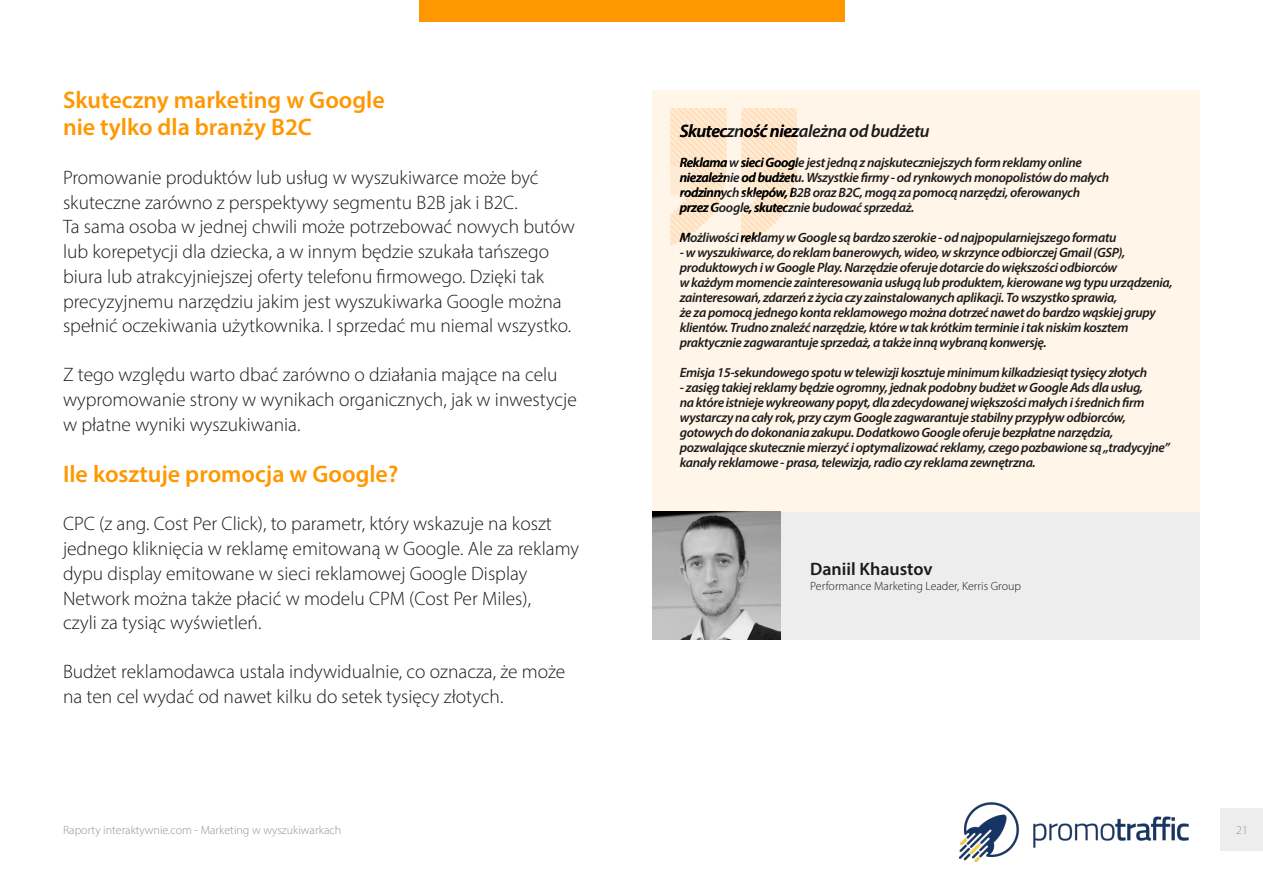
<style>
.page{position:relative;width:1263px;height:893px;background:#fff}
.page>*{position:absolute;margin:0;border:0;box-sizing:border-box;transform-origin:0 0}
.t1{font:600 24px/27px "Myriad Pro";color:#ff9700}
.t2{font:300 19.5px/24.8px "Myriad Pro";color:#1a1a1a}
.t3{font:italic 600 18px "Myriad Pro";letter-spacing:-.025em;color:#1a1a1a}
.t4{font:600 18px "Myriad Pro";color:#1a1a1a}
.t5{font:italic 600 13.5px/15px "Myriad Pro";letter-spacing:-.025em;color:#1a1a1a}
.t6{font:300 12px "Myriad Pro";color:#929292}
.t7{font:300 12px "Myriad Pro";color:#1a1a1a}
</style>
<div class="page">
<div style="left:1220px;top:809px;width:43px;height:42px;background:#ededed"></div>
<div style="left:419px;top:0;width:425px;height:21px;background:#ff9700"></div>
<div style="left:653px;top:90px;width:547px;height:549px;background:#fff5e8"></div>
<svg style="left:671px;top:108px;width:55px;height:137px"></svg>
<svg style="left:741px;top:108px;width:56px;height:136px"></svg>
<div style="left:780px;top:512px;width:420px;height:127px;background:#ededed"></div>
<img style="left:653px;top:512px;width:127px;height:127px">
<img style="left:960px;top:802px;width:228px;height:60px">
<h1 class="t1" style="left:63px;top:86px;width:323px">Skuteczny marketing w Google nie tylko dla branży B2C</h1>
<p class="t2" style="left:63px;top:165px;width:513px">Promowanie produktów lub usług w wyszukiwarce może być skuteczne zarówno z perspektywy segmentu B2B jak i B2C.<br>Ta sama osoba w jednej chwili może potrzebować nowych butów lub korepetycji dla dziecka, a w innym będzie szukała tańszego biura lub atrakcyjniejszej oferty telefonu firmowego. Dzięki tak precyzyjnemu narzędziu jakim jest wyszukiwarka Google można spełnić oczekiwania użytkownika. I sprzedać mu niemal wszystko.</p>
<h2 class="t2" style="left:63px;top:362px;width:515px">Z tego względu warto dbać zarówno o działania mające na celu wypromowanie strony w wynikach organicznych, jak w inwestycje w płatne wyniki wyszukiwania.</h2>
<h1 class="t1" style="left:63px;top:459px;width:337px">Ile kosztuje promocja w Google?</h1>
<p class="t2" style="left:63px;top:511px;width:518px">CPC (z ang. Cost Per Click), to parametr, który wskazuje na koszt jednego kliknięcia w reklamę emitowaną w Google. Ale za reklamy dypu display emitowane w sieci reklamowej Google Display Network można także płacić w modelu CPM (Cost Per Miles),<br>czyli za tysiąc wyświetleń.</p>
<h2 class="t2" style="left:63px;top:659px;width:504px">Budżet reklamodawca ustala indywidualnie, co oznacza, że może na ten cel wydać od nawet kilku do setek tysięcy złotych.</h2>
<h3 class="t3" style="left:680px;top:119px;width:251px">Skuteczność niezależna od budżetu</h3>
<p class="t5" style="left:680px;top:154px;width:431px">Reklama w sieci Google jest jedną z najskuteczniejszych form reklamy online niezależnie od budżetu. Wszystkie firmy - od rynkowych monopolistów do małych rodzinnych sklepów, B2B oraz B2C, mogą za pomocą narzędzi, oferowanych przez Google, skutecznie budować sprzedaż.</p>
<p class="t5" style="left:680px;top:229px;width:438px">Możliwości reklamy w Google są bardzo szerokie - od najpopularniejszego formatu</p>
<p class="t5" style="left:680px;top:244px;width:494px">- w wyszukiwarce, do reklam banerowych, wideo, w skrzynce odbiorczej Gmail (GSP), produktowych i w Google Play. Narzędzie oferuje dotarcie do większości odbiorców<br>w każdym momencie zainteresowania usługą lub produktem, kierowane wg typu urządzenia, zainteresowań, zdarzeń z życia czy zainstalowanych aplikacji. To wszystko sprawia,<br>że za pomocą jednego konta reklamowego można dotrzeć nawet do bardzo wąskiej grupy klientów. Trudno znaleźć narzędzie, które w tak krótkim terminie i tak niskim kosztem praktycznie zagwarantuje sprzedaż, a także inną wybraną konwersję.</p>
<p class="t5" style="left:680px;top:364px;width:469px">Emisja 15-sekundowego spotu w telewizji kosztuje minimum kilkadziesiąt tysięcy złotych</p>
<p class="t5" style="left:680px;top:379px;width:492px">- zasięg takiej reklamy będzie ogromny, jednak podobny budżet w Google Ads dla usług,<br>na które istnieje wykreowany popyt, dla zdecydowanej większości małych i średnich firm wystarczy na cały rok, przy czym Google zagwarantuje stabilny przypływ odbiorców, gotowych do dokonania zakupu. Dodatkowo Google oferuje bezpłatne narzędzia, pozwalające skutecznie mierzyć i optymalizować reklamy, czego pozbawione są „tradycyjne” kanały reklamowe - prasa, telewizja, radio czy reklama zewnętrzna.</p>
<h3 class="t4" style="left:810px;top:557px;width:124px">Daniil Khaustov</h3>
<p class="t7" style="left:810px;top:579px;width:212px">Performance Marketing Leader, Kerris Group</p>
<p class="t6" style="left:63px;top:823px;width:280px">Raporty interaktywnie.com - Marketing w wyszukiwarkach</p>
<p class="t6" style="left:1236px;top:823px;width:13px">21</p>
</div>
